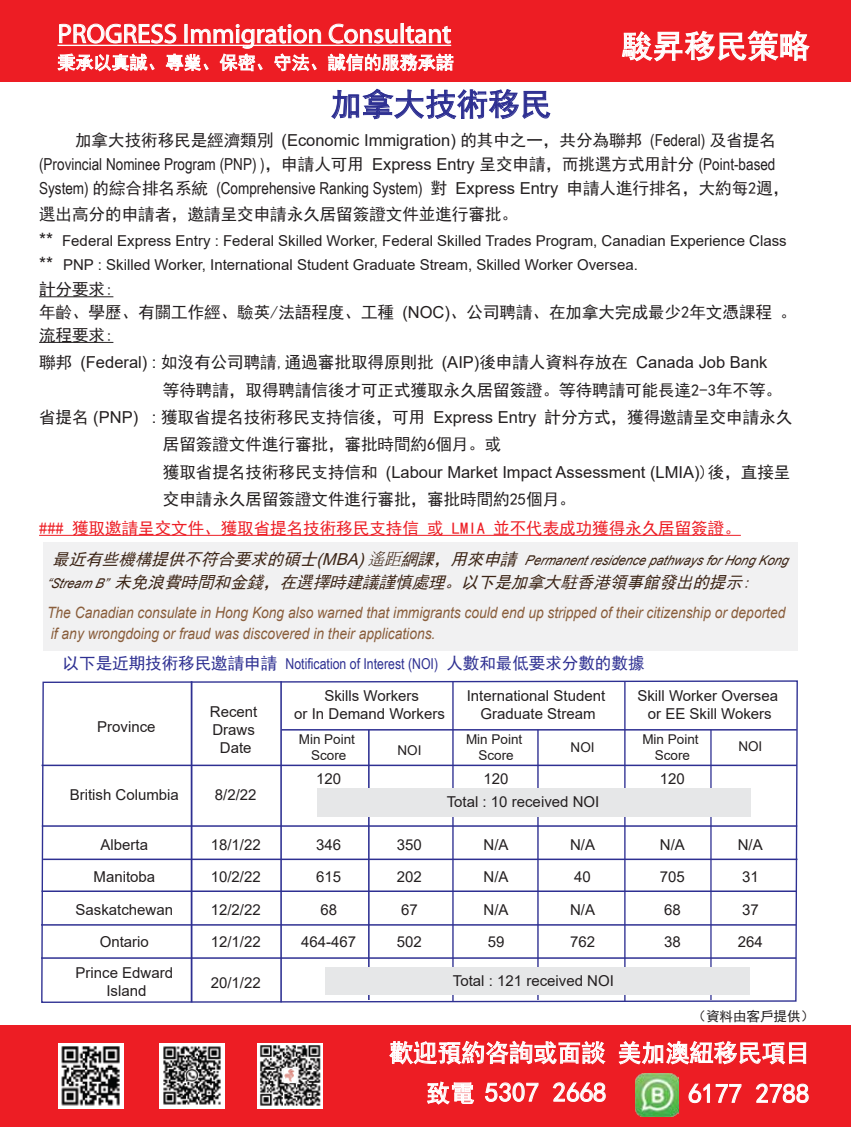
<style>
.page{position:relative;width:851px;height:1127px;background:#fff}
.page>*{position:absolute;margin:0;border:0;box-sizing:border-box;transform-origin:0 0}
.t1{font:31.5px "Sim Hei";color:#2e3092}
.t2{font:31.5px "Sim Hei";color:#fff}
.t3{font:27px "Myriad Pro";color:#fff}
.t4{font:27px "Sim Hei";color:#fff}
.t5{font:24px "Sim Hei";color:#fff}
.t6{font:18px "Sim Hei";color:#fff}
.t7{font:16.5px/22.8px "Sim Hei";color:#231f20}
.t8{font:16.5px/24.3px "Arial Narrow";color:#231f20}
.t9{font:16.5px "Arial";color:#231f20}
.t10{font:italic 16.5px "Sim Hei";color:#3c2415}
.t11{font:16.5px "Sim Hei";color:#ed1d24}
.t12{font:italic 15.6px/21px "Arial";color:#8a5e3c;scale:.88 1}
.t13{font:15px/18px "Arial";color:#231f20;text-align:center}
.t14{font:15px "Arial Narrow";color:#2e3092}
.t15{font:italic 13.5px "Arial";color:#3c2415;scale:.94 1}
.t16{font:13.5px/16.2px "Arial";color:#231f20;text-align:center}
.t17{font:13.5px "Sim Hei";color:#231f20}
.s1{font-family:"Arial"}
.s2{font-family:"Arial Narrow"}
.s3{font-family:"Sim Hei"}
.s4{font-size:18px}
.s5{font-family:"Sim Hei";font-size:16.5px}
.s6{font-size:16.5px}
.s7{font-family:"Adobe Ming Std";font-weight:300;font-size:16.5px}
.s8{font-family:"Arial";font-size:13.5px}
.s9{font-size:24px}
</style>
<div class="page">
<div style="left:0;top:0;width:850px;height:81px;background:#ed1d24"></div>
<div style="left:0;top:1025px;width:850px;height:102px;background:#ed1d24"></div>
<svg style="left:621px;top:30px;width:189px;height:32px"></svg>
<hr style="left:57px;top:45px;width:394px;height:1px;background:#fff">
<img style="left:58px;top:1044px;width:66px;height:64px">
<img style="left:257px;top:1043px;width:65px;height:65px">
<img style="left:159px;top:1043px;width:66px;height:65px">
<svg style="left:57px;top:23px;width:264px;height:48px"></svg>
<svg style="left:427px;top:1081px;width:47px;height:23px"></svg>
<svg style="left:485px;top:1082px;width:53px;height:20px"></svg>
<svg style="left:553px;top:1082px;width:52px;height:20px"></svg>
<svg style="left:688px;top:1084px;width:21px;height:19px"></svg>
<svg style="left:715px;top:1084px;width:26px;height:19px"></svg>
<svg style="left:755px;top:1083px;width:53px;height:20px"></svg>
<svg style="left:389px;top:1041px;width:216px;height:23px"></svg>
<svg style="left:618px;top:1041px;width:188px;height:24px"></svg>
<img style="left:635px;top:1073px;width:43px;height:43px">
<hr style="left:39px;top:296px;width:74px;height:1px;background:#231f20">
<hr style="left:39px;top:342px;width:74px;height:1px;background:#231f20">
<hr style="left:39px;top:535px;width:701px;height:1px;background:#ed1d24">
<svg style="left:328px;top:23px;width:222px;height:96px"></svg>
<svg style="left:41px;top:680px;width:757px;height:323px"></svg>
<hr style="left:43px;top:858px;width:754px;height:2px;background:#2e3092">
<hr style="left:42px;top:825px;width:755px;height:2px;background:#2e3092">
<hr style="left:42px;top:764px;width:754px;height:2px;background:#2e3092">
<hr style="left:624px;top:682px;width:1px;height:319px;background:#2e3092">
<hr style="left:452px;top:682px;width:1px;height:319px;background:#2e3092">
<hr style="left:368px;top:730px;width:1px;height:270px;background:#2e3092">
<hr style="left:280px;top:681px;width:2px;height:321px;background:#2e3092">
<hr style="left:710px;top:730px;width:1px;height:270px;background:#2e3092">
<hr style="left:42px;top:890px;width:754px;height:2px;background:#2e3092">
<hr style="left:41px;top:924px;width:754px;height:1px;background:#2e3092">
<hr style="left:41px;top:957px;width:754px;height:2px;background:#2e3092">
<hr style="left:537px;top:730px;width:1px;height:270px;background:#2e3092">
<hr style="left:281px;top:729px;width:515px;height:1px;background:#2e3092">
<hr style="left:191px;top:681px;width:1px;height:321px;background:#2e3092">
<div style="left:325px;top:968px;width:424px;height:27px;background:#e6e7e8"></div>
<div style="left:317px;top:789px;width:434px;height:28px;background:#e6e7e8"></div>
<div style="left:43px;top:542px;width:754px;height:108px;background:#f1f1f2"></div>
<h2 class="t3" style="left:57px;top:17px;width:395px">PROGRESS Immigration Consultant</h2>
<p class="t6" style="left:57px;top:53px;width:398px">秉承以真誠、專業、保密、守法、誠信的服務承諾</p>
<h1 class="t1" style="left:330px;top:88px;width:222px">加拿大技術移民</h1>
<h1 class="t2" style="left:621px;top:30px;width:190px">駿昇移民策略</h1>
<p class="t7" style="left:75px;top:128px;width:702px">加拿大技術移民是經濟類別 <span class="s1">(Economic Immigration)</span> 的其中之一，共分為聯邦 <span class="s2">(Federal)</span> 及省提名</p>
<p class="t8" style="left:39px;top:151px;width:751px">(Provincial Nominee Program (PNP) )<span class="s3">，申請人可用</span> <span class="s1">Express Entry</span> <span class="s3">呈交申請，而挑選方式用計分</span> (Point-based<br>System) <span class="s3">的綜合排名系統</span> (Comprehensive Ranking System) <span class="s3">對</span> <span class="s1">Express Entry</span> <span class="s3">申請人進行排名，大約每2週，</span></p>
<p class="t7" style="left:39px;top:203px;width:480px">選出高分的申請者，邀請呈交申請永久居留簽證文件並進行審批。</p>
<p class="t13" style="left:39px;top:230px;width:749px;line-height:23.1px;text-align:left"><span class="s4">**</span> Federal Express Entry : Federal Skilled Worker, Federal Skilled Trades Program, Canadian Experience Class <span class="s4">**</span> PNP : Skilled Worker, International Student Graduate Stream, Skilled Worker Oversea.</p>
<p class="t7" style="left:39px;top:278px;width:759px">計分要求:<br>年齡、學歷、有關工作經、驗英/法語程度、工種 <span class="s1">(NOC)</span>、公司聘請、在加拿大完成最少2年文憑課程。流程要求:</p>
<p class="t7" style="left:39px;top:351px;width:729px">聯邦 <span class="s1">(Federal) :</span> 如沒有公司聘請,通過審批取得原則批 <span class="s1">(AIP)</span>後申請人資料存放在 <span class="s1">Canada Job Bank</span></p>
<p class="t7" style="left:163px;top:378px;width:620px">等待聘請，取得聘請信後才可正式獲取永久居留簽證。等待聘請可能長達2-3年不等。</p>
<p class="t7" style="left:39px;top:406px;width:754px">省提名 <span class="s1">(PNP) :</span> 獲取省提名技術移民支持信後，可用 <span class="s1">Express Entry</span> 計分方式，獲得邀請呈交申請永久</p>
<p class="t7" style="left:163px;top:433px;width:340px">居留簽證文件進行審批，審批時間約6個月。或</p>
<p class="t9" style="left:163px;top:460px;width:629px"><span class="s3">獲取省提名技術移民支持信和</span> (Labour Market Impact Assessment (LMIA)<span class="s3">)後，直接呈</span></p>
<p class="t7" style="left:163px;top:488px;width:414px">交申請永久居留簽證文件進行審批，審批時間約25個月。</p>
<p class="t11" style="left:39px;top:520px;width:703px">### 獲取邀請呈交文件、獲取省提名技術移民支持信 或 LMIA 並不代表成功獲得永久居留簽證。</p>
<p class="t15" style="left:52px;top:551px;width:789px"><span class="s5">最近有些機構提供不符合要求的碩士</span><span class="s6">(MBA)</span><span class="s7">遙距</span><span class="s5">網課，用來申請</span> PermanentresidencepathwaysforHongKong</p>
<p class="t10" style="left:46px;top:573px;width:710px"><span class="s8">“Stream B”</span> 未免浪費時間和金錢，在選擇時建議謹慎處理。以下是加拿大駐香港領事館發出的提示:</p>
<p class="t12" style="left:47px;top:602px;width:840px">The Canadian consulate in Hong Kong also warned that immigrants could end up stripped of their citizenship or deported if any wrongdoing or fraud was discovered in their applications.</p>
<p class="t14" style="left:63px;top:652px;width:583px"><span class="s5">以下是近期技術移民邀請申請</span> Notification of Interest (NOI) <span class="s5">人數和最低要求分數的數據</span></p>
<p class="t13" style="left:97px;top:718px;width:60px">Province</p>
<p class="t13" style="left:210px;top:702px;width:49px">Recent<br>Draws<br>Date</p>
<p class="t13" style="left:70px;top:786px;width:111px">British Columbia</p>
<p class="t13" style="left:215px;top:786px;width:43px">8/2/22</p>
<p class="t13" style="left:294px;top:686px;width:152px">Skills Workers<br>or In Demand Workers</p>
<p class="t13" style="left:466px;top:686px;width:140px">International Student<br>Graduate Stream</p>
<p class="t13" style="left:637px;top:686px;width:142px">Skill Worker Oversea or EE Skill Wokers</p>
<p class="t16" style="left:299px;top:731px;width:58px">Min Point<br>Score</p>
<p class="t16" style="left:397px;top:742px;width:26px">NOI</p>
<p class="t16" style="left:570px;top:739px;width:26px">NOI</p>
<p class="t16" style="left:738px;top:737px;width:26px">NOI</p>
<p class="t16" style="left:466px;top:731px;width:58px">Min Point<br>Score</p>
<p class="t16" style="left:642px;top:731px;width:58px">Min Point<br>Score</p>
<p class="t13" style="left:316px;top:769px;width:27px">120</p>
<p class="t13" style="left:483px;top:769px;width:27px">120</p>
<p class="t13" style="left:659px;top:769px;width:27px">120</p>
<p class="t13" style="left:446px;top:793px;width:154px">Total : 10 received NOI</p>
<p class="t13" style="left:483px;top:829px;width:27px;line-height:31.5px;text-align:left">N/A<br>N/A</p>
<p class="t13" style="left:483px;top:901px;width:27px">N/A</p>
<p class="t13" style="left:570px;top:901px;width:27px">N/A</p>
<p class="t13" style="left:570px;top:836px;width:27px">N/A</p>
<p class="t13" style="left:659px;top:836px;width:27px">N/A</p>
<p class="t13" style="left:737px;top:836px;width:27px">N/A</p>
<p class="t13" style="left:211px;top:836px;width:52px">18/1/22</p>
<p class="t13" style="left:316px;top:836px;width:27px">346</p>
<p class="t13" style="left:397px;top:836px;width:27px">350</p>
<p class="t13" style="left:211px;top:867px;width:52px">10/2/22</p>
<p class="t13" style="left:316px;top:867px;width:27px">615</p>
<p class="t13" style="left:397px;top:867px;width:27px">202</p>
<p class="t13" style="left:574px;top:867px;width:18px">40</p>
<p class="t13" style="left:659px;top:867px;width:27px">705</p>
<p class="t13" style="left:741px;top:867px;width:18px">31</p>
<p class="t13" style="left:211px;top:901px;width:52px">12/2/22</p>
<p class="t13" style="left:320px;top:901px;width:18px">68</p>
<p class="t13" style="left:401px;top:901px;width:18px">67</p>
<p class="t13" style="left:211px;top:932px;width:52px">12/1/22</p>
<p class="t13" style="left:301px;top:932px;width:57px">464-467</p>
<p class="t13" style="left:397px;top:932px;width:27px">502</p>
<p class="t13" style="left:487px;top:932px;width:18px">59</p>
<p class="t13" style="left:570px;top:932px;width:27px">762</p>
<p class="t13" style="left:664px;top:932px;width:18px">38</p>
<p class="t13" style="left:737px;top:932px;width:27px">264</p>
<p class="t13" style="left:93px;top:829px;width:63px;line-height:31.5px">Alberta<br>Manitoba</p>
<p class="t13" style="left:76px;top:900px;width:99px">Saskatchewan</p>
<p class="t13" style="left:664px;top:900px;width:18px">68</p>
<p class="t13" style="left:741px;top:900px;width:18px">37</p>
<p class="t13" style="left:100px;top:932px;width:51px">Ontario</p>
<p class="t13" style="left:453px;top:972px;width:162px">Total : 121 received NOI</p>
<p class="t13" style="left:76px;top:964px;width:99px">Prince Edward<br>Island</p>
<p class="t13" style="left:211px;top:974px;width:52px">20/1/22</p>
<p class="t17" style="left:692px;top:1009px;width:123px">（資料由客戶提供）</p>
<h3 class="t5" style="left:389px;top:1040px;width:421px">歡迎預約咨詢或面談 美加澳紐移民項目</h3>
<h2 class="t4" style="left:426px;top:1078px;width:181px"><span class="s9">致電</span> 5307 2668</h2>
<h2 class="t4" style="left:688px;top:1080px;width:123px">6177 2788</h2>
</div>
